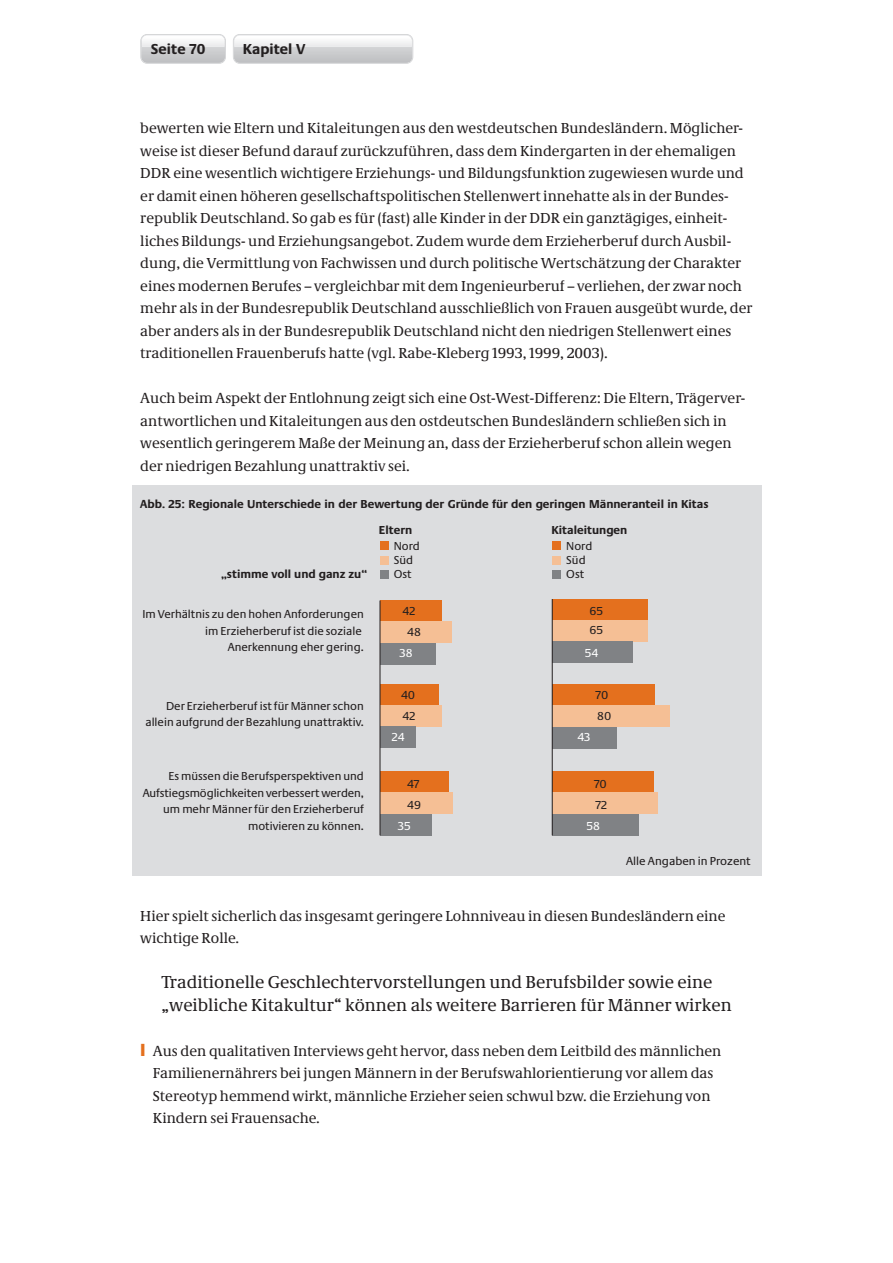
<style>
.page{position:relative;width:893px;height:1263px;background:#fff}
.page>*{position:absolute;margin:0;border:0;box-sizing:border-box;transform-origin:0 0}
.t1{font:18px/22.5px "Neue Demos";color:#231f20}
.t2{font:15px/22.5px "Neue Demos";color:#231f20}
.t3{font:700 15px "Neue Praxis";color:#231f20}
.t4{font:12px/16.5px "Neue Praxis";color:#231f20}
.t5{font:700 12px "Neue Praxis";color:#231f20}
.t6{font:12px "Neue Praxis";color:#fff}
.s1{font-family:"Myriad Pro";font-weight:900;font-size:18px;color:#e4701e}
</style>
<div class="page">
<svg style="left:140px;top:34px;width:86px;height:30px;background:#d4d5d7"></svg>
<img style="left:142px;top:36px;width:82px;height:6px">
<svg style="left:233px;top:34px;width:180px;height:30px"></svg>
<div style="left:132px;top:485px;width:629px;height:390px;background:#dcdddf"></div>
<div style="left:380px;top:600px;width:62px;height:22px;background:#e4701e"></div>
<div style="left:380px;top:622px;width:71px;height:21px;background:#f5bf95"></div>
<div style="left:380px;top:643px;width:56px;height:21px;background:#808285"></div>
<div style="left:380px;top:684px;width:58px;height:21px;background:#e4701e"></div>
<div style="left:380px;top:705px;width:61px;height:21px;background:#f5bf95"></div>
<div style="left:380px;top:726px;width:36px;height:22px;background:#808285"></div>
<div style="left:380px;top:771px;width:69px;height:22px;background:#e4701e"></div>
<div style="left:380px;top:793px;width:73px;height:21px;background:#f5bf95"></div>
<div style="left:380px;top:814px;width:51px;height:21px;background:#808285"></div>
<div style="left:552px;top:771px;width:102px;height:22px;background:#e4701e"></div>
<div style="left:552px;top:793px;width:106px;height:21px;background:#f5bf95"></div>
<div style="left:552px;top:814px;width:86px;height:21px;background:#808285"></div>
<div style="left:552px;top:684px;width:102px;height:22px;background:#e4701e"></div>
<div style="left:552px;top:706px;width:118px;height:21px;background:#f5bf95"></div>
<div style="left:552px;top:727px;width:64px;height:21px;background:#808285"></div>
<div style="left:552px;top:599px;width:96px;height:21px;background:#e4701e"></div>
<div style="left:552px;top:620px;width:96px;height:21px;background:#f5bf95"></div>
<div style="left:552px;top:641px;width:81px;height:22px;background:#808285"></div>
<div style="left:380px;top:541px;width:9px;height:9px;background:#e4701e"></div>
<div style="left:380px;top:556px;width:9px;height:8px;background:#f5bf95"></div>
<div style="left:380px;top:571px;width:9px;height:8px;background:#808285"></div>
<div style="left:552px;top:541px;width:9px;height:9px;background:#e4701e"></div>
<div style="left:552px;top:556px;width:9px;height:8px;background:#f5bf95"></div>
<div style="left:552px;top:571px;width:9px;height:8px;background:#808285"></div>
<hr style="left:380px;top:600px;width:1px;height:235px;background:#231f20">
<hr style="left:552px;top:599px;width:1px;height:236px;background:#231f20">
<p class="t3" style="left:151px;top:39px;width:56px">Seite 70</p>
<p class="t3" style="left:243px;top:39px;width:64px">Kapitel V</p>
<p class="t2" style="left:140px;top:117px;width:614px">bewerten wie Eltern und Kitaleitungen aus den westdeutschen Bundesländern. Möglicher&shy;weise ist dieser Befund darauf zurückzuführen, dass dem Kindergarten in der ehemaligen DDR eine wesentlich wichtigere Erziehungs- und Bildungsfunktion zugewiesen wurde und er damit einen höheren gesellschaftspolitischen Stellenwert innehatte als in der Bundes&shy;republik Deutschland. So gab es für (fast) alle Kinder in der DDR ein ganztägiges, einheit&shy;liches Bildungs- und Erziehungsangebot. Zudem wurde dem Erzieherberuf durch Ausbil&shy;dung, die Vermittlung von Fachwissen und durch politische Wertschätzung der Charakter eines modernen Berufes – vergleichbar mit dem Ingenieurberuf – verliehen, der zwar noch mehr als in der Bundesrepublik Deutschland ausschließlich von Frauen ausgeübt wurde, der aber anders als in der Bundesrepublik Deutschland nicht den niedrigen Stellenwert eines traditionellen Frauenberufs hatte (vgl. Rabe-Kleberg 1993, 1999, 2003).</p>
<p class="t2" style="left:140px;top:387px;width:606px">Auch beim Aspekt der Entlohnung zeigt sich eine Ost-West-Differenz: Die Eltern, Trägerver&shy;antwortlichen und Kitaleitungen aus den ostdeutschen Bundesländern schließen sich in wesentlich geringerem Maße der Meinung an, dass der Erzieherberuf schon allein wegen der niedrigen Bezahlung unattraktiv sei.</p>
<p class="t5" style="left:140px;top:496px;width:570px">Abb. 25: Regionale Unterschiede in der Bewertung der Gründe für den geringen Männeranteil in Kitas</p>
<p class="t5" style="left:221px;top:567px;width:148px">„stimme voll und ganz zu“</p>
<p class="t4" style="left:142px;top:606px;width:223px;text-align:right">Im Verhältnis zu den hohen Anforderungen im Erzieherberuf ist die soziale<br>Anerkennung eher gering.</p>
<p class="t4" style="left:145px;top:697px;width:220px;text-align:right">Der Erzieherberuf ist für Männer schon allein aufgrund der Bezahlung unattraktiv.</p>
<p class="t4" style="left:143px;top:768px;width:223px;text-align:right">Es müssen die Berufsperspektiven und Aufstiegsmöglichkeiten verbessert werden, um mehr Männer für den Erzieherberuf motivieren zu können.</p>
<p class="t5" style="left:379px;top:522px;width:35px">Eltern</p>
<p class="t4" style="left:394px;top:539px;width:28px;line-height:14.1px">Nord<br>Süd<br>Ost</p>
<p class="t4" style="left:403px;top:602px;width:14px">42</p>
<p class="t4" style="left:407px;top:623px;width:15px">48</p>
<p class="t6" style="left:399px;top:645px;width:15px">38</p>
<p class="t4" style="left:401px;top:687px;width:16px">40</p>
<p class="t4" style="left:403px;top:708px;width:14px">42</p>
<p class="t6" style="left:392px;top:730px;width:14px">24</p>
<p class="t4" style="left:407px;top:775px;width:14px">47</p>
<p class="t4" style="left:407px;top:796px;width:15px">49</p>
<p class="t6" style="left:398px;top:818px;width:14px">35</p>
<p class="t5" style="left:551px;top:523px;width:77px">Kitaleitungen</p>
<p class="t4" style="left:566px;top:539px;width:28px;line-height:14.1px">Nord<br>Süd<br>Ost</p>
<p class="t4" style="left:590px;top:601px;width:15px;line-height:19.8px">65<br>65</p>
<p class="t6" style="left:585px;top:645px;width:15px">54</p>
<p class="t4" style="left:596px;top:684px;width:17px;line-height:21.3px">70<br>80</p>
<p class="t6" style="left:577px;top:730px;width:15px">43</p>
<p class="t4" style="left:594px;top:775px;width:14px">70</p>
<p class="t4" style="left:596px;top:796px;width:13px">72</p>
<p class="t6" style="left:586px;top:818px;width:15px">58</p>
<p class="t4" style="left:626px;top:852px;width:126px">Alle Angaben in Prozent</p>
<p class="t2" style="left:140px;top:904px;width:587px">Hier spielt sicherlich das insgesamt geringere Lohnniveau in diesen Bundesländern eine wichtige Rolle.</p>
<p class="t1" style="left:162px;top:971px;width:572px">Traditionelle Geschlechtervorstellungen und Berufsbilder sowie eine „weibliche Kitakultur“ können als weitere Barrieren für Männer wirken</p>
<p class="t2" style="left:153px;top:1039px;width:570px;text-indent:-13px"><span class="s1">I</span> Aus den qualitativen Interviews geht hervor, dass neben dem Leitbild des männlichen Familienernährers bei jungen Männern in der Berufswahlorientierung vor allem das Stereotyp hemmend wirkt, männliche Erzieher seien schwul bzw. die Erziehung von Kindern sei Frauensache.</p>
</div>
